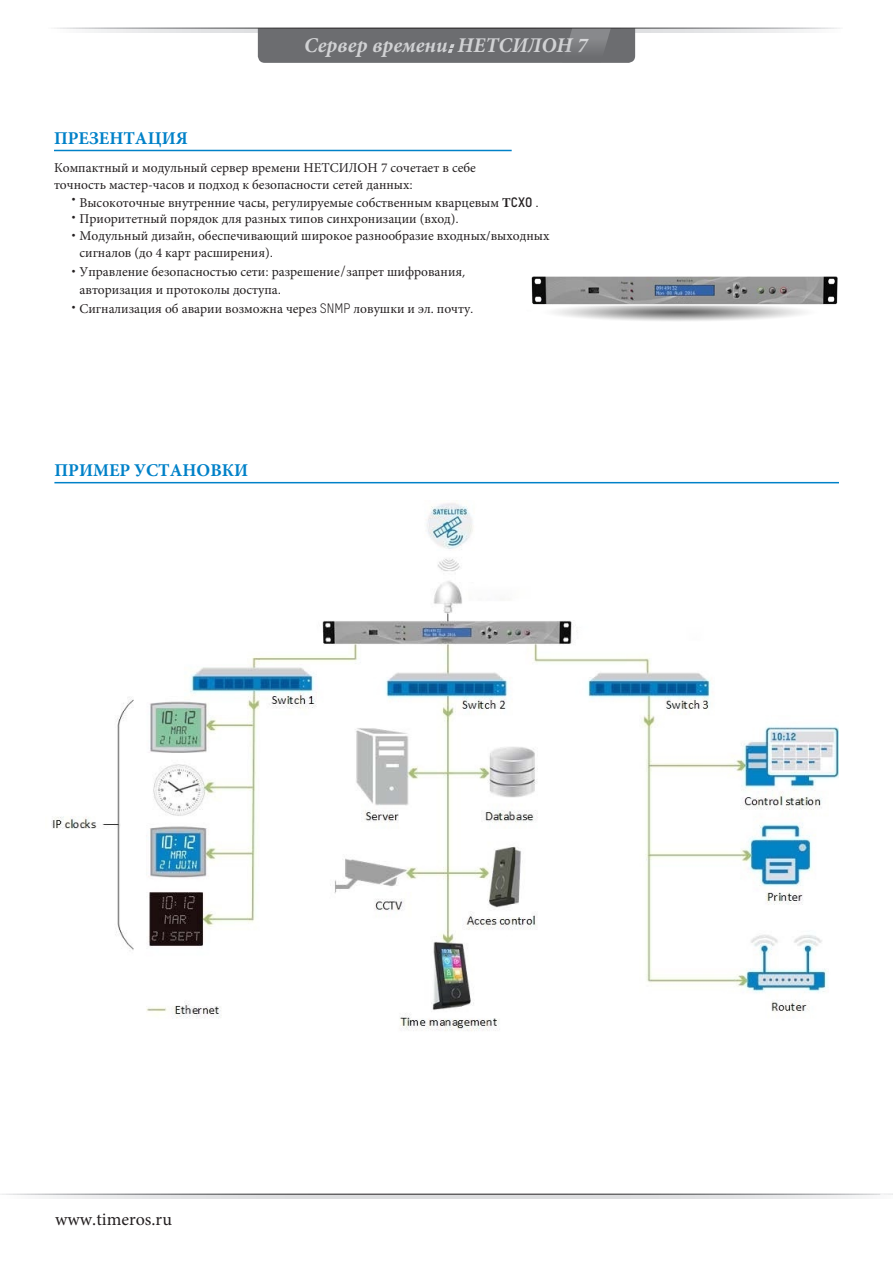
<style>
.page{position:relative;width:893px;height:1263px;background:#fff}
.page>*{position:absolute;margin:0;border:0;box-sizing:border-box;transform-origin:0 0}
.t1{font:italic 700 21px "Minion Pro";color:#d1d2d4}
.t2{font:700 18px "Minion Pro";color:#0081c8}
.t3{font:18px "Minion Pro";color:#231f20}
.t4{font:13.5px/16px "Minion Pro";color:#231f20}
.s1{font-family:"Handel Got D"}
.s2{font-family:"TSTARPRO"}
.s3{font-weight:700}
.s4{font-family:"TSTARPRO";font-weight:700}
</style>
<div class="page">
<svg style="left:88px;top:29px;width:719px;height:4px"></svg>
<svg style="left:258px;top:28px;width:377px;height:35px;background:#6d6e71"></svg>
<svg style="left:42px;top:1195px;width:824px;height:3px;background:#e1e2e4"></svg>
<svg style="left:880px;top:1194px;width:13px;height:1px"></svg>
<hr style="left:54px;top:482px;width:785px;height:1px;background:#0081c8">
<img style="left:51px;top:500px;width:788px;height:531px">
<img style="left:531px;top:276px;width:307px;height:45px">
<hr style="left:54px;top:150px;width:458px;height:1px;background:#0081c8">
<h1 class="t1" style="left:304px;top:31px;width:285px">Сервер времени<span class="s1">:</span>НЕТСИЛОН 7</h1>
<h2 class="t2" style="left:54px;top:125px;width:135px">ПРЕЗЕНТАЦИЯ</h2>
<p class="t4" style="left:54px;top:160px;width:423px">Компактный и модульный сервер времени НЕТСИЛОН 7 сочетает в себе точность мастер-часов и подход к безопасности сетей данных<span class="s2">:</span></p>
<p class="t4" style="left:71px;top:195px;width:469px"><sup>•</sup> Высокоточные внутренние часы, регулируемые собственным кварцевым <span class="s3">Т</span><span class="s4">CXO</span> <span class="s2">.</span></p>
<p class="t4" style="left:71px;top:211px;width:389px"><span class="s2">•</span> Приоритетный порядок для разных типов синхронизации (вход)<span class="s2">.</span></p>
<p class="t4" style="left:80px;top:228px;width:471px;line-height:16.8px;text-indent:-9px"><span class="s2">•</span> Модульный дизайн, обеспечивающий широкое разнообразие входных/выходных сигналов (до 4 карт расширения)<span class="s2">.</span></p>
<p class="t4" style="left:80px;top:263px;width:388px;line-height:17.4px;text-indent:-9px"><span class="s2">•</span> Управление безопасностью сети<span class="s2">:</span> разрешение<span class="s2">/</span>запрет шифрования<span class="s2">, </span>авторизация и протоколы доступа<span class="s2">.</span></p>
<p class="t4" style="left:71px;top:301px;width:404px"><span class="s2">•</span> Сигнализация об аварии возможна через <span class="s2">SNMP</span> ловушки и эл. почту<span class="s2">.</span></p>
<h2 class="t2" style="left:54px;top:458px;width:195px">ПРИМЕР УСТАНОВКИ</h2>
<h2 class="t3" style="left:55px;top:1207px;width:118px">www.timeros.ru</h2>
</div>
